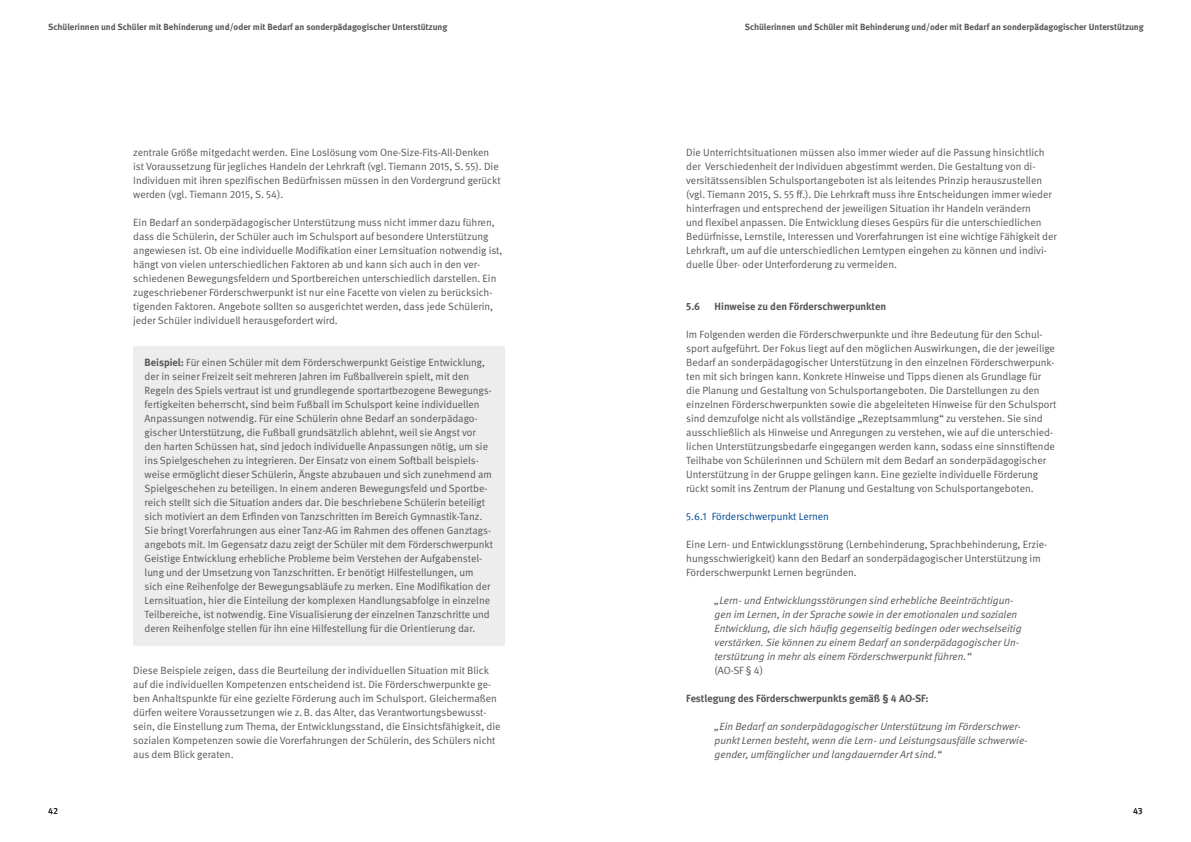
<style>
.page{position:relative;width:1191px;height:842px;background:#fff}
.page>*{position:absolute;margin:0;border:0;box-sizing:border-box;transform-origin:0 0}
.t1{font:10.5px/14px "DGUV Meta";color:#575756}
.t2{font:italic 10.5px/14px "DGUV Meta";color:#575756}
.t3{font:700 10.5px "DGUV Meta";letter-spacing:-.005em;color:#575756}
.t4{font:10.5px "DGUV Meta";color:#004994}
.t5{font:700 9px "DGUV Meta";color:#575756}
.t6{font:500 9px "DGUV Meta";color:#000}
.s1{font-weight:700}
</style>
<div class="page">
<div style="left:133px;top:347px;width:372px;height:299px;background:#ededed"></div>
<p class="t5" style="left:48px;top:22px;width:400px">Schülerinnen und Schüler mit Behinderung und/oder mit Bedarf an sonderpädagogischer Unterstützung</p>
<p class="t5" style="left:744px;top:22px;width:400px">Schülerinnen und Schüler mit Behinderung und/oder mit Bedarf an sonderpädagogischer Unterstützung</p>
<p class="t1" style="left:133px;top:146px;width:369px">zentrale Größe mitgedacht werden. Eine Loslösung vom One-Size-Fits-All-Denken ist Voraussetzung für jegliches Handeln der Lehrkraft (vgl. Tiemann 2015, S. 55). Die Individuen mit ihren spezifischen Bedürfnissen müssen in den Vordergrund gerückt werden (vgl. Tiemann 2015, S. 54).</p>
<p class="t1" style="left:133px;top:216px;width:371px">Ein Bedarf an sonderpädagogischer Unterstützung muss nicht immer dazu führen, dass die Schülerin, der Schüler auch im Schulsport auf besondere Unterstützung angewiesen ist. Ob eine individuelle Modifikation einer Lernsituation notwendig ist, hängt von vielen unterschiedlichen Faktoren ab und kann sich auch in den ver&shy;schiedenen Bewegungsfeldern und Sportbereichen unterschiedlich darstellen. Ein zugeschriebener Förderschwerpunkt ist nur eine Facette von vielen zu berücksich&shy;tigenden Faktoren. Angebote sollten so ausgerichtet werden, dass jede Schülerin, jeder Schüler individuell herausgefordert wird.</p>
<p class="t1" style="left:145px;top:356px;width:350px"><span class="s1">Beispiel:</span> Für einen Schüler mit dem Förderschwerpunkt Geistige Entwicklung, der in seiner Freizeit seit mehreren Jahren im Fußballverein spielt, mit den Regeln des Spiels vertraut ist und grundlegende sportartbezogene Bewegungs&shy;fertigkeiten beherrscht, sind beim Fußball im Schulsport keine individuellen Anpassungen notwendig. Für eine Schülerin ohne Bedarf an sonderpädago&shy;gischer Unterstützung, die Fußball grundsätzlich ablehnt, weil sie Angst vor den harten Schüssen hat, sind jedoch individuelle Anpassungen nötig, um sie ins Spielgeschehen zu integrieren. Der Einsatz von einem Softball beispiels&shy;weise ermöglicht dieser Schülerin, Ängste abzubauen und sich zunehmend am Spielgeschehen zu beteiligen. In einem anderen Bewegungsfeld und Sportbe&shy;reich stellt sich die Situation anders dar. Die beschriebene Schülerin beteiligt sich motiviert an dem Erfinden von Tanzschritten im Bereich Gymnastik-Tanz.<br>Sie bringt Vorerfahrungen aus einer Tanz-AG im Rahmen des offenen Ganztags&shy;angebots mit. Im Gegensatz dazu zeigt der Schüler mit dem Förderschwerpunkt Geistige Entwicklung erhebliche Probleme beim Verstehen der Aufgabenstel&shy;lung und der Umsetzung von Tanzschritten. Er benötigt Hilfestellungen, um sich eine Reihenfolge der Bewegungsabläufe zu merken. Eine Modifikation der Lernsituation, hier die Einteilung der komplexen Handlungsabfolge in einzelne Teilbereiche, ist notwendig. Eine Visualisierung der einzelnen Tanzschritte und deren Reihenfolge stellen für ihn eine Hilfestellung für die Orientierung dar.</p>
<p class="t1" style="left:133px;top:664px;width:369px">Diese Beispiele zeigen, dass die Beurteilung der individuellen Situation mit Blick auf die individuellen Kompetenzen entscheidend ist. Die Förderschwerpunkte ge&shy;ben Anhaltspunkte für eine gezielte Förderung auch im Schulsport. Gleichermaßen dürfen weitere Voraussetzungen wie z.B. das Alter, das Verantwortungsbewusst&shy;sein, die Einstellung zum Thema, der Entwicklungsstand, die Einsichtsfähigkeit, die sozialen Kompetenzen sowie die Vorerfahrungen der Schülerin, des Schülers nicht aus dem Blick geraten.</p>
<p class="t1" style="left:686px;top:146px;width:372px">Die Unterrichtsituationen müssen also immer wieder auf die Passung hinsichtlich der Verschiedenheit der Individuen abgestimmt werden. Die Gestaltung von di&shy;versitätssensiblen Schulsportangeboten ist als leitendes Prinzip herauszustellen (vgl. Tiemann 2015, S. 55 ff.). Die Lehrkraft muss ihre Entscheidungen immer wieder hinterfragen und entsprechend der jeweiligen Situation ihr Handeln verändern<br>und flexibel anpassen. Die Entwicklung dieses Gespürs für die unterschiedlichen Bedürfnisse, Lernstile, Interessen und Vorerfahrungen ist eine wichtige Fähigkeit der Lehrkraft, um auf die unterschiedlichen Lerntypen eingehen zu können und indivi&shy;duelle Über- oder Unterforderung zu vermeiden.</p>
<p class="t3" style="left:686px;top:300px;width:15px">5.6</p>
<p class="t3" style="left:714px;top:300px;width:173px">Hinweise zu den Förderschwerpunkten</p>
<p class="t1" style="left:686px;top:327px;width:371px">Im Folgenden werden die Förderschwerpunkte und ihre Bedeutung für den Schul&shy;sport aufgeführt. Der Fokus liegt auf den möglichen Auswirkungen, die der jeweilige Bedarf an sonderpädagogischer Unterstützung in den einzelnen Förderschwerpunk&shy;ten mit sich bringen kann. Konkrete Hinweise und Tipps dienen als Grundlage für die Planung und Gestaltung von Schulsportangeboten. Die Darstellungen zu den einzelnen Förderschwerpunkten sowie die abgeleiteten Hinweise für den Schulsport sind demzufolge nicht als vollständige „Rezeptsammlung“ zu verstehen. Sie sind ausschließlich als Hinweise und Anregungen zu verstehen, wie auf die unterschied&shy;lichen Unterstützungsbedarfe eingegangen werden kann, sodass eine sinnstiftende Teilhabe von Schülerinnen und Schülern mit dem Bedarf an sonderpädagogischer Unterstützung in der Gruppe gelingen kann. Eine gezielte individuelle Förderung rückt somit ins Zentrum der Planung und Gestaltung von Schulsportangeboten.</p>
<p class="t4" style="left:686px;top:510px;width:144px">5.6.1 Förderschwerpunkt Lernen</p>
<p class="t1" style="left:686px;top:537px;width:362px">Eine Lern- und Entwicklungsstörung (Lernbehinderung, Sprachbehinderung, Erzie&shy;hungsschwierigkeit) kann den Bedarf an sonderpädagogischer Unterstützung im<br>Förderschwerpunkt Lernen begründen.</p>
<p class="t2" style="left:714px;top:593px;width:308px">„Lern- und Entwicklungsstörungen sind erhebliche Beeinträchtigun&shy;gen im Lernen, in der Sprache sowie in der emotionalen und sozialen Entwicklung, die sich häufig gegenseitig bedingen oder wechselseitig verstärken. Sie können zu einem Bedarf an sonderpädagogischer Un&shy;terstützung in mehr als einem Förderschwerpunkt führen.“</p>
<p class="t1" style="left:714px;top:663px;width:50px">(AO-SF § 4)</p>
<p class="t3" style="left:686px;top:692px;width:244px">Festlegung des Förderschwerpunkts gemäß § 4 AO-SF:</p>
<p class="t2" style="left:714px;top:719px;width:314px">„Ein Bedarf an sonderpädagogischer Unterstützung im Förderschwer&shy;punkt Lernen besteht, wenn die Lern- und Leistungsausfälle schwerwie&shy;gender, umfänglicher und langdauernder Art sind.“</p>
<p class="t6" style="left:48px;top:806px;width:11px">42</p>
<p class="t6" style="left:1133px;top:806px;width:11px">43</p>
</div>
